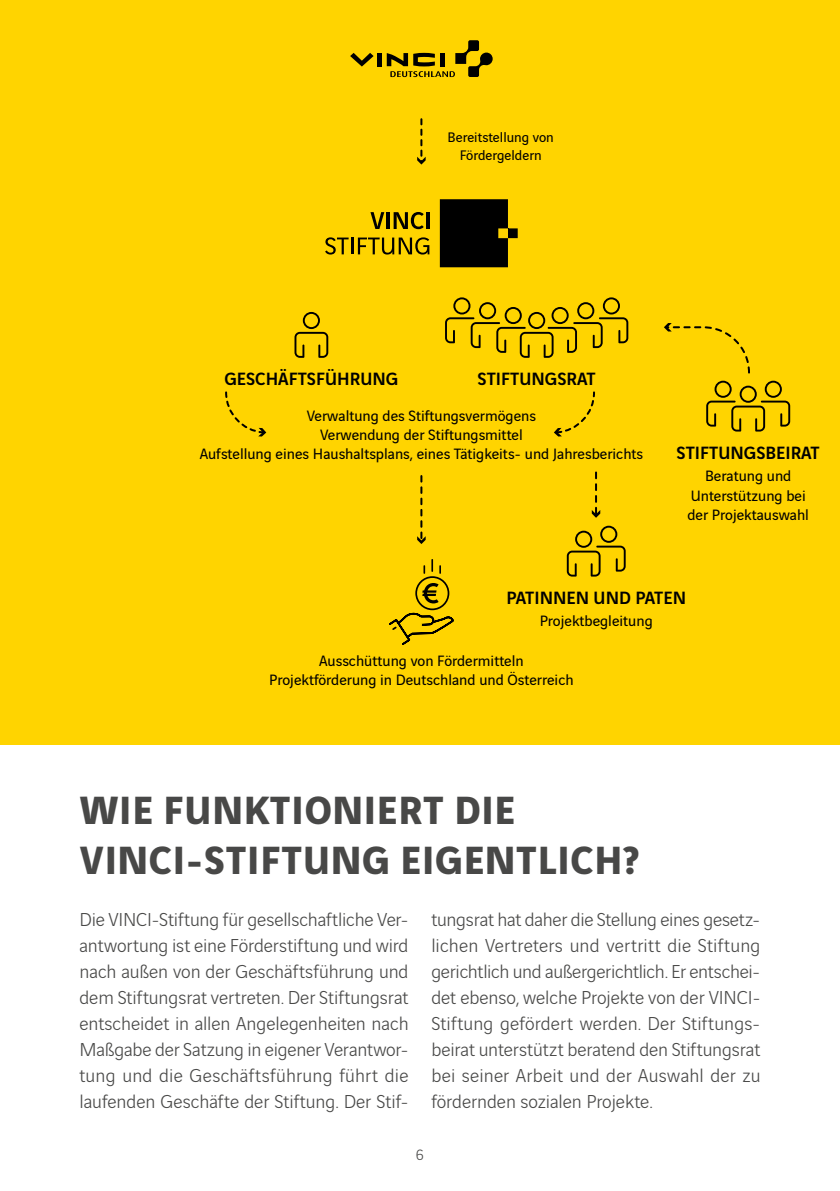
<style>
.page{position:relative;width:840px;height:1191px;background:#fff}
.page>*{position:absolute;margin:0;border:0;box-sizing:border-box;transform-origin:0 0}
.t1{font:700 42px/50.4px "Vinci Sans";letter-spacing:.02em;color:#484847}
.t2{font:300 20px/26px "Vinci Sans";color:#484847;text-align:justify}
.t3{font:500 19px "Vinci Sans";color:#000}
.t4{font:16px/19.2px "Vinci Sans";color:#000;text-align:center}
.t5{font:300 16px "Vinci Sans";color:#484847}
.t6{font:14.8px/17.8px "Vinci Sans";color:#000;text-align:center}
</style>
<div class="page">
<div style="left:0;top:0;width:839px;height:744px;background:#ffd400"></div>
<svg style="left:417px;top:119px;width:8px;height:45px"></svg>
<svg style="left:417px;top:476px;width:8px;height:68px"></svg>
<svg style="left:591px;top:472px;width:9px;height:46px"></svg>
<div style="left:376px;top:53px;width:5px;height:13px;background:#000"></div>
<svg style="left:350px;top:53px;width:23px;height:14px"></svg>
<svg style="left:386px;top:40px;width:106px;height:37px"></svg>
<svg style="left:389px;top:559px;width:65px;height:86px"></svg>
<svg style="left:294px;top:312px;width:34px;height:46px"></svg>
<svg style="left:445px;top:297px;width:183px;height:61px"></svg>
<svg style="left:566px;top:526px;width:59px;height:50px"></svg>
<svg style="left:706px;top:381px;width:83px;height:50px"></svg>
<svg style="left:664px;top:323px;width:86px;height:51px"></svg>
<svg style="left:554px;top:391px;width:41px;height:45px"></svg>
<svg style="left:225px;top:391px;width:41px;height:45px"></svg>
<svg style="left:439px;top:199px;width:78px;height:68px;background:#211b00"></svg>
<svg style="left:370px;top:212px;width:14px;height:17px"></svg>
<hr style="left:386px;top:212px;width:3px;height:17px;background:#000">
<svg style="left:393px;top:212px;width:30px;height:17px"></svg>
<hr style="left:426px;top:212px;width:3px;height:17px;background:#000">
<svg style="left:325px;top:237px;width:104px;height:17px"></svg>
<p class="t6" style="left:447px;top:127px;width:108px">Bereitstellung von<br>Fördergeldern</p>
<p class="t3" style="left:224px;top:364px;width:175px">GESCHÄFTSFÜHRUNG</p>
<p class="t3" style="left:477px;top:364px;width:120px">STIFTUNGSRAT</p>
<p class="t4" style="left:199px;top:404px;width:444px">Verwaltung des Stiftungsvermögens<br>Verwendung der Stiftungsmittel<br>Aufstellung eines Haushaltsplans, eines Tätigkeits- und Jahresberichts</p>
<p class="t3" style="left:676px;top:438px;width:145px">STIFTUNGSBEIRAT</p>
<p class="t4" style="left:687px;top:465px;width:123px">Beratung und<br>Unterstützung bei der Projektauswahl</p>
<p class="t3" style="left:506px;top:583px;width:181px">PATINNEN UND PATEN</p>
<p class="t4" style="left:539px;top:610px;width:114px">Projektbegleitung</p>
<p class="t4" style="left:269px;top:649px;width:306px">Ausschüttung von Fördermitteln<br>Projektförderung in Deutschland und Österreich</p>
<h1 class="t1" style="left:80px;top:780px;width:560px">WIE FUNKTIONIERT DIE<br>VINCI-STIFTUNG EIGENTLICH?</h1>
<p class="t2" style="left:79px;top:905px;width:330px">Die VINCI-Stiftung für gesellschaftliche Ver&shy;antwortung ist eine Förderstiftung und wird nach außen von der Geschäftsführung und dem Stiftungsrat vertreten. Der Stiftungsrat entscheidet in allen Angelegenheiten nach Maßgabe der Satzung in eigener Verantwor&shy;tung und die Geschäftsführung führt die laufenden Geschäfte der Stiftung. Der Stif-</p>
<p class="t2" style="left:431px;top:905px;width:330px">tungsrat hat daher die Stellung eines gesetz&shy;lichen Vertreters und vertritt die Stiftung gerichtlich und außergerichtlich. Er entschei&shy;det ebenso, welche Projekte von der VINCI-Stiftung gefördert werden. Der Stiftungs&shy;beirat unterstützt beratend den Stiftungsrat bei seiner Arbeit und der Auswahl der zu fördernden sozialen Projekte.</p>
<p class="t5" style="left:416px;top:1143px;width:9px">6</p>
</div>
